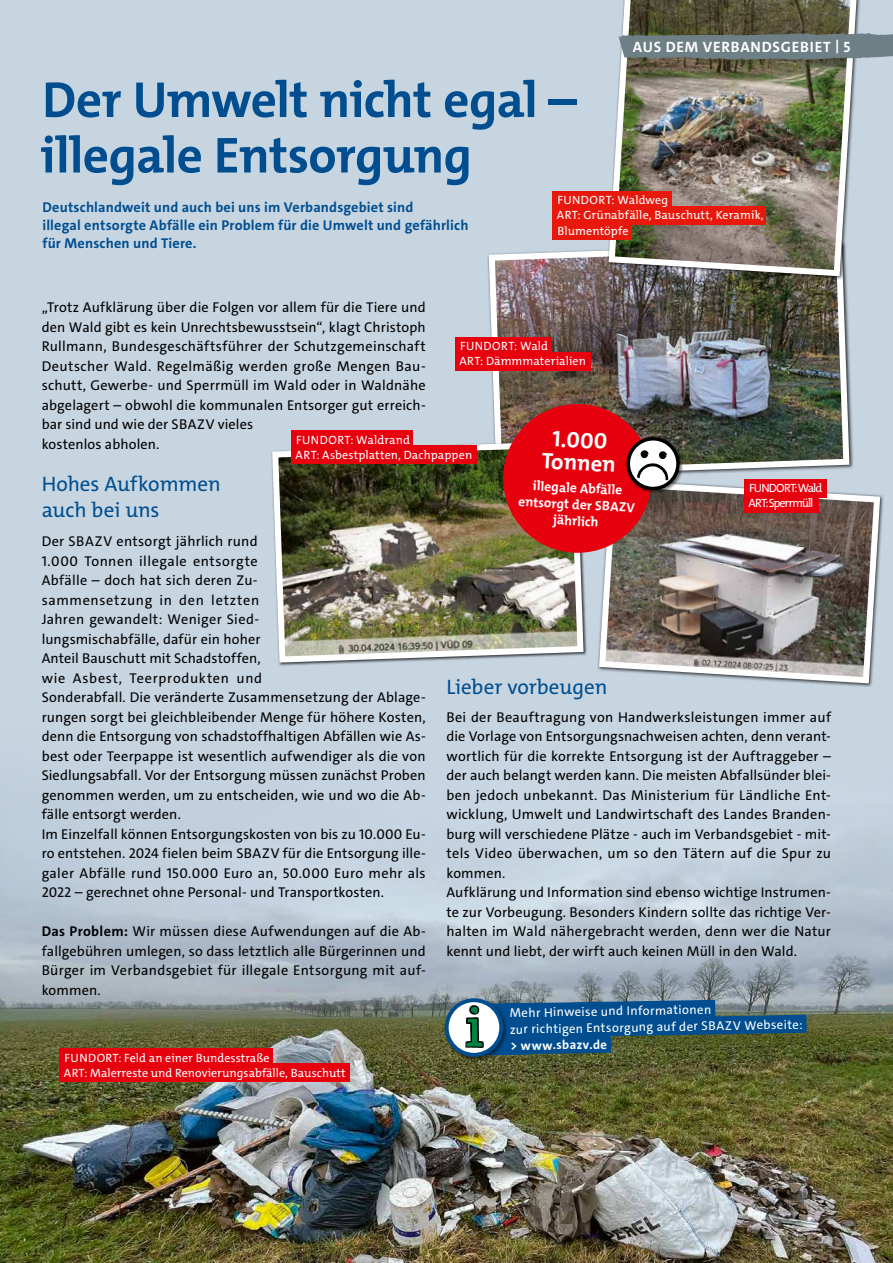
<style>
.page{position:relative;width:893px;height:1263px;background:#fff}
.page>*{position:absolute;margin:0;border:0;box-sizing:border-box;transform-origin:0 0}
.t1{font:700 51px/55.5px "The Mix";letter-spacing:-.015em;color:#004e90}
.t2{font:700 22.5px/22.5px "The Mix";color:#fff;text-align:center}
.t3{font:21px/25.5px "The Mix";color:#004e90}
.t4{font:700 15px "The Mix";letter-spacing:.055em;color:#fff}
.t5{font:14.25px/19.5px "The Sans";letter-spacing:.015em;color:#000}
.t6{font:700 14.25px/18px "The Sans";letter-spacing:.015em;color:#004e90}
.t7{font:700 13.5px/16.5px "The Mix";color:#fff;text-align:center}
.t8{font:12.75px/16.5px "The Sans";color:#fff}
.t9{font:700 12.75px "The Sans";color:#fff}
.t10{font:12px/15px "The Mix";letter-spacing:.005em;color:#fff}
.t11{font:12px/15px "The Mix";letter-spacing:-.075em;color:#fff}
.s1{font-size:13.5px}
.s2{font-weight:700}
</style>
<div class="page">
<div style="left:0;top:0;width:893px;height:1091px;background:#c7d5e1"></div>
<img style="left:0;top:832px;width:893px;height:431px">
<svg style="left:445px;top:990px;width:380px;height:74px;background:#456b78"></svg>
<img style="left:486px;top:249px;width:366px;height:225px">
<img style="left:605px;top:0;width:255px;height:279px">
<img style="left:597px;top:483px;width:286px;height:203px">
<div style="left:552px;top:191px;width:119px;height:19px;background:#e8190c"></div>
<div style="left:552px;top:206px;width:213px;height:19px;background:#e8190c"></div>
<div style="left:552px;top:221px;width:80px;height:19px;background:#e8190c"></div>
<div style="left:455px;top:337px;width:96px;height:18px;background:#e7000e"></div>
<div style="left:455px;top:352px;width:135px;height:18px;background:#e7000e"></div>
<img style="left:271px;top:438px;width:316px;height:228px">
<div style="left:291px;top:431px;width:122px;height:18px;background:#e7000e"></div>
<div style="left:291px;top:446px;width:186px;height:18px;background:#e7000e"></div>
<div style="left:60px;top:1049px;width:213px;height:18px;background:#e7000e"></div>
<div style="left:60px;top:1064px;width:290px;height:18px;background:#e7000e"></div>
<div style="left:744px;top:479px;width:83px;height:19px;background:#e7000e"></div>
<div style="left:744px;top:494px;width:75px;height:19px;background:#e7000e"></div>
<div style="left:503px;top:404px;width:149px;height:149px;background:#e7000e;border-radius:50%"></div>
<div style="left:626px;top:437px;width:57px;height:57px;background:#000;opacity:.5"></div>
<svg style="left:626px;top:436px;width:55px;height:55px;background:#a58b8c"></svg>
<svg style="left:617px;top:32px;width:276px;height:28px;background:#6f7d7f"></svg>
<p class="t4" style="left:633px;top:37px;width:219px">AUS DEM VERBANDSGEBIET <span class="s1">|</span> 5</p>
<h1 class="t1" style="left:40px;top:72px;width:538px">Der Umwelt nicht egal – illegale Entsorgung</h1>
<p class="t6" style="left:42px;top:198px;width:428px">Deutschlandweit und auch bei uns im Verbandsgebiet sind<br>illegal entsorgte Abfälle ein Problem für die Umwelt und gefährlich für Menschen und Tiere.</p>
<p class="t10" style="left:557px;top:193px;width:208px">FUNDORT: Waldweg<br>ART: Grünabfälle, Bauschutt, Keramik,<br>Blumentöpfe</p>
<p class="t5" style="left:42px;top:298px;width:386px">„Trotz Aufklärung über die Folgen vor allem für die Tiere und den Wald gibt es kein Unrechtsbewusstsein“, klagt Christoph Rullmann, Bundesgeschäftsführer der Schutzgemeinschaft Deutscher Wald. Regelmäßig werden große Mengen Bau&shy;schutt, Gewerbe- und Sperrmüll im Wald oder in Waldnähe abgelagert – obwohl die kommunalen Entsorger gut erreich&shy;bar sind und wie der SBAZV vieles<br>kostenlos abholen.</p>
<h3 class="t3" style="left:42px;top:471px;width:181px">Hohes Aufkommen auch bei uns</h3>
<p class="t5" style="left:42px;top:532px;width:386px">Der SBAZV entsorgt jährlich rund<br>1.000 Tonnen illegale entsorgte<br>Abfälle – doch hat sich deren Zu-<br>sammensetzung in den letzten<br>Jahren gewandelt: Weniger Sied-<br>lungsmischabfälle, dafür ein hoher<br>Anteil Bauschutt mit Schadstoffen,<br>wie Asbest, Teerprodukten und<br>Sonderabfall. Die veränderte Zusammensetzung der Ablage&shy;rungen sorgt bei gleichbleibender Menge für höhere Kosten, denn die Entsorgung von schadstoffhaltigen Abfällen wie As&shy;best oder Teerpappe ist wesentlich aufwendiger als die von Siedlungsabfall. Vor der Entsorgung müssen zunächst Proben genommen werden, um zu entscheiden, wie und wo die Ab&shy;fälle entsorgt werden.<br>Im Einzelfall können Entsorgungskosten von bis zu 10.000 Eu&shy;ro entstehen. 2024 fielen beim SBAZV für die Entsorgung ille&shy;galer Abfälle rund 150.000 Euro an, 50.000 Euro mehr als 2022 – gerechnet ohne Personal- und Transportkosten.</p>
<p class="t5" style="left:42px;top:921px;width:386px;text-align:justify"><span class="s2">Das Problem:</span> Wir müssen diese Aufwendungen auf die Ab&shy;fallgebühren umlegen, so dass letztlich alle Bürgerinnen und Bürger im Verbandsgebiet für illegale Entsorgung mit auf&shy;kommen.</p>
<p class="t10" style="left:459px;top:339px;width:128px">FUNDORT: Wald<br>ART: Dämmmaterialien</p>
<h2 class="t2" style="left:544px;top:427px;width:76px;rotate:3deg">1.000<br>Tonnen</h2>
<p class="t7" style="left:520px;top:477px;width:118px;rotate:3deg">illegale Abfälle entsorgt der SBAZV jährlich</p>
<p class="t10" style="left:296px;top:432px;width:178px">FUNDORT: Waldrand<br>ART: Asbestplatten, Dachpappen</p>
<p class="t11" style="left:749px;top:481px;width:75px">FUNDORT: Wald<br>ART: Sperrmüll</p>
<h3 class="t3" style="left:446px;top:674px;width:163px">Lieber vorbeugen</h3>
<p class="t5" style="left:446px;top:707px;width:386px">Bei der Beauftragung von Handwerksleistungen immer auf die Vorlage von Entsorgungsnachweisen achten, denn verant&shy;wortlich für die korrekte Entsorgung ist der Auftraggeber – der auch belangt werden kann. Die meisten Abfallsünder blei&shy;ben jedoch unbekannt. Das Ministerium für Ländliche Ent&shy;wicklung, Umwelt und Landwirtschaft des Landes Branden&shy;burg will verschiedene Plätze - auch im Verbandsgebiet - mit&shy;tels Video überwachen, um so den Tätern auf die Spur zu kommen.<br>Aufklärung und Information sind ebenso wichtige Instrumen&shy;te zur Vorbeugung. Besonders Kindern sollte das richtige Ver&shy;halten im Wald nähergebracht werden, denn wer die Natur kennt und liebt, der wirft auch keinen Müll in den Wald.</p>
<p class="t10" style="left:64px;top:1050px;width:283px">FUNDORT: Feld an einer Bundesstraße<br>ART: Malerreste und Renovierungsabfälle, Bauschutt</p>
<p class="t8" style="left:509px;top:1005px;width:294px;rotate:-1deg">Mehr Hinweise und Informationen<br>zur richtigen Entsorgung auf der SBAZV Webseite:</p>
<p class="t9" style="left:510px;top:1038px;width:98px;rotate:-1deg">&gt; www.sbazv.de</p>
</div>
